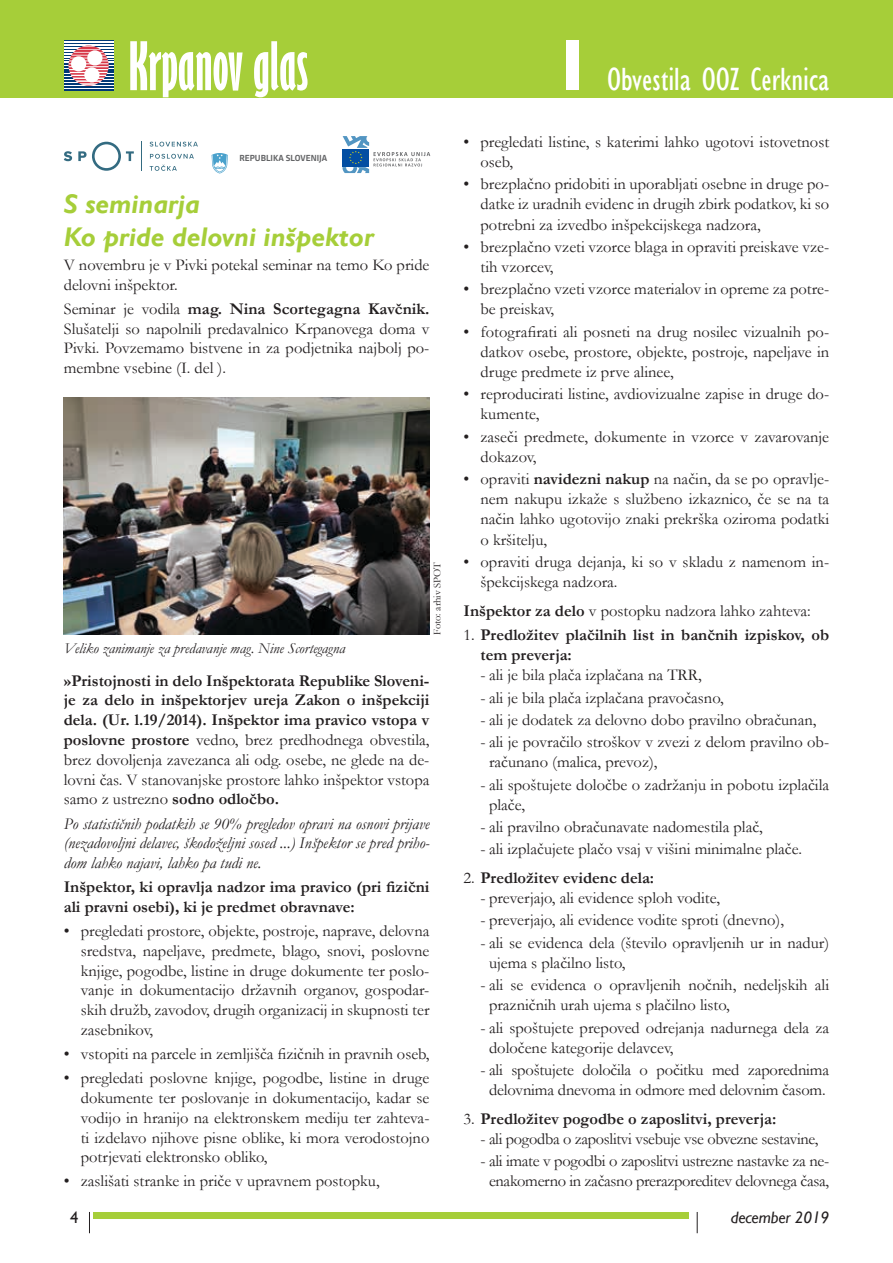
<style>
.page{position:relative;width:893px;height:1263px;background:#fff}
.page>*{position:absolute;margin:0;border:0;box-sizing:border-box;transform-origin:0 0}
.t1{font:700 extra-condensed 61.5px "Gill Sans";color:#fff}
.t2{font:condensed 33px "Gill Sans";color:#fff}
.t3{font:italic 700 27px/32.4px "Gill Sans";color:#a6ce39}
.t4{font:16.5px/20.1px "Garamond";color:#231f20}
.t5{font:700 16.5px/19.8px "Garamond";color:#231f20}
.t6{font:italic 16.5px/19.8px "Garamond";color:#231f20;text-align:justify}
.t7{font:16.5px/20.1px "Garamond";letter-spacing:-.02em;color:#231f20;text-align:center}
.t8{font:italic 16.5px "Gill Sans";letter-spacing:-.01em;color:#231f20}
.t9{font:16.5px "Gill Sans";color:#231f20}
.t10{font:italic 15px "Garamond";color:#231f20}
.t11{font:10.5px "Garamond";color:#231f20}
.t12{font:700 8.55px "Republika";color:#636466}
.s1{font-weight:700}
.s2{font-weight:400}
</style>
<div class="page">
<svg style="left:89px;top:1212px;width:1px;height:21px"></svg>
<div style="left:94px;top:1212px;width:595px;height:6px;background:#a6ce39"></div>
<svg style="left:697px;top:1212px;width:1px;height:21px"></svg>
<div style="left:0;top:0;width:893px;height:98px;background:#a6ce39"></div>
<div style="left:566px;top:41px;width:13px;height:49px;background:#fff"></div>
<svg style="left:64px;top:41px;width:49px;height:49px"></svg>
<hr style="left:64px;top:43px;width:49px;height:1px;background:#003976">
<hr style="left:64px;top:46px;width:49px;height:1px;background:#003976">
<hr style="left:64px;top:49px;width:49px;height:1px;background:#003976">
<hr style="left:64px;top:52px;width:49px;height:1px;background:#003976">
<hr style="left:64px;top:55px;width:49px;height:1px;background:#003976">
<hr style="left:64px;top:58px;width:49px;height:1px;background:#003976">
<hr style="left:64px;top:60px;width:49px;height:1px;background:#003976">
<hr style="left:64px;top:63px;width:49px;height:1px;background:#003976">
<hr style="left:64px;top:66px;width:49px;height:1px;background:#003976">
<hr style="left:64px;top:69px;width:49px;height:1px;background:#003976">
<hr style="left:64px;top:72px;width:49px;height:1px;background:#003976">
<hr style="left:64px;top:75px;width:49px;height:1px;background:#003976">
<hr style="left:64px;top:78px;width:49px;height:1px;background:#003976">
<hr style="left:64px;top:80px;width:49px;height:2px;background:#003976">
<hr style="left:64px;top:83px;width:49px;height:2px;background:#003976">
<hr style="left:64px;top:86px;width:49px;height:2px;background:#003976">
<hr style="left:64px;top:41px;width:49px;height:1px;background:#003976">
<hr style="left:64px;top:89px;width:49px;height:1px;background:#003976">
<svg style="left:69px;top:46px;width:40px;height:39px;background:#d7afbb"></svg>
<svg style="left:342px;top:136px;width:88px;height:37px"></svg>
<svg style="left:212px;top:153px;width:16px;height:20px"></svg>
<svg style="left:64px;top:142px;width:70px;height:29px"></svg>
<svg style="left:141px;top:142px;width:1px;height:29px"></svg>
<svg style="left:150px;top:142px;width:48px;height:5px"></svg>
<svg style="left:150px;top:154px;width:44px;height:5px"></svg>
<svg style="left:150px;top:165px;width:27px;height:6px"></svg>
<img style="left:64px;top:398px;width:365px;height:237px">
<h1 class="t1" style="left:129px;top:29px;width:181px">Krpanov glas</h1>
<p class="t12" style="left:240px;top:152px;width:89px">REPUBLIKA SLOVENIJA</p>
<h3 class="t3" style="left:64px;top:189px;width:312px">S seminarja<br>Ko pride delovni inšpektor</h3>
<p class="t4" style="left:64px;top:254px;width:367px">V novembru je v Pivki potekal seminar na temo Ko pride delovni inšpektor.</p>
<p class="t4" style="left:64px;top:298px;width:367px;text-align:justify">Seminar je vodila <span class="s1">mag. Nina Scortegagna Kavčnik.<br></span>Slušatelji so napolnili predavalnico Krpanovega doma v Pivki. Povzemamo bistvene in za podjetnika najbolj po&shy;membne vsebine (I. del ).</p>
<p class="t10" style="left:64px;top:638px;width:283px">Veliko zanimanje za predavanje mag. Nine Scortegagna</p>
<p class="t11" style="left:430px;top:635px;width:74px;rotate:-90deg">Foto: arhiv SPOT</p>
<p class="t5" style="left:64px;top:671px;width:367px;text-align:justify">»Pristojnosti in delo Inšpektorata Republike Sloveni&shy;je za delo in inšpektorjev ureja Zakon o inšpekciji dela. (Ur. l.19/2014). Inšpektor ima pravico vstopa v poslovne prostore <span class="s2">vedno, brez predhodnega obvestila, brez dovoljenja zavezanca ali odg. osebe, ne glede na de&shy;lovni čas. V stanovanjske prostore lahko inšpektor vstopa samo z ustrezno</span> sodno odločbo.</p>
<p class="t6" style="left:64px;top:813px;width:367px">Po statističnih podatkih se 90% pregledov opravi na osnovi prijave (nezadovoljni delavec, škodoželjni sosed ...) Inšpektor se pred priho&shy;dom lahko najavi, lahko pa tudi ne.</p>
<p class="t5" style="left:64px;top:877px;width:367px">Inšpektor, ki opravlja nadzor ima pravico (pri fizični ali pravni osebi), ki je predmet obravnave:</p>
<p class="t4" style="left:81px;top:920px;width:350px;text-align:justify;text-indent:-17px">• pregledati prostore, objekte, postroje, naprave, delovna sredstva, napeljave, predmete, blago, snovi, poslovne knjige, pogodbe, listine in druge dokumente ter poslo&shy;vanje in dokumentacijo državnih organov, gospodar&shy;skih družb, zavodov, drugih organizacij in skupnosti ter zasebnikov,</p>
<p class="t4" style="left:64px;top:1043px;width:367px">• vstopiti na parcele in zemljišča fizičnih in pravnih oseb,</p>
<p class="t4" style="left:81px;top:1068px;width:350px;text-align:justify;text-indent:-17px">• pregledati poslovne knjige, pogodbe, listine in druge dokumente ter poslovanje in dokumentacijo, kadar se vodijo in hranijo na elektronskem mediju ter zahteva&shy;ti izdelavo njihove pisne oblike, ki mora verodostojno potrjevati elektronsko obliko,</p>
<p class="t4" style="left:64px;top:1171px;width:317px">• zaslišati stranke in priče v upravnem postopku,</p>
<h2 class="t2" style="left:607px;top:59px;width:224px">Obvestila OOZ Cerknica</h2>
<p class="t4" style="left:480px;top:131px;width:350px;text-indent:-17px">• pregledati listine, s katerimi lahko ugotovi istovetnost oseb,</p>
<p class="t4" style="left:480px;top:174px;width:350px;text-align:justify;text-indent:-17px">• brezplačno pridobiti in uporabljati osebne in druge po&shy;datke iz uradnih evidenc in drugih zbirk podatkov, ki so potrebni za izvedbo inšpekcijskega nadzora,</p>
<p class="t4" style="left:480px;top:236px;width:350px;text-indent:-17px">• brezplačno vzeti vzorce blaga in opraviti preiskave vze&shy;tih vzorcev,</p>
<p class="t4" style="left:480px;top:279px;width:350px;text-indent:-17px">• brezplačno vzeti vzorce materialov in opreme za potre&shy;be preiskav,</p>
<p class="t4" style="left:480px;top:321px;width:350px;text-align:justify;text-indent:-17px">• fotografirati ali posneti na drug nosilec vizualnih po&shy;datkov osebe, prostore, objekte, postroje, napeljave in druge predmete iz prve alinee,</p>
<p class="t4" style="left:480px;top:384px;width:350px;text-indent:-17px">• reproducirati listine, avdiovizualne zapise in druge do&shy;kumente,</p>
<p class="t4" style="left:480px;top:426px;width:350px;text-indent:-17px">• zaseči predmete, dokumente in vzorce v zavarovanje dokazov,</p>
<p class="t4" style="left:480px;top:468px;width:350px;text-align:justify;text-indent:-17px">• opraviti <span class="s1">navidezni nakup</span> na način, da se po opravlje&shy;nem nakupu izkaže s službeno izkaznico, če se na ta način lahko ugotovijo znaki prekrška oziroma podatki o kršitelju,</p>
<p class="t4" style="left:480px;top:551px;width:350px;text-indent:-17px">• opraviti druga dejanja, ki so v skladu z namenom in&shy;špekcijskega nadzora.</p>
<p class="t4" style="left:463px;top:600px;width:349px"><span class="s1">Inšpektor za delo</span> v postopku nadzora lahko zahteva:</p>
<p class="t5" style="left:480px;top:625px;width:350px;text-indent:-17px"><span class="s2">1.</span> Predložitev plačilnih list in bančnih izpiskov, ob tem preverja:</p>
<p class="t4" style="left:480px;top:665px;width:223px">- ali je bila plača izplačana na TRR,</p>
<p class="t4" style="left:480px;top:687px;width:245px">- ali je bila plača izplačana pravočasno,</p>
<p class="t4" style="left:480px;top:709px;width:337px">- ali je dodatek za delovno dobo pravilno obračunan,</p>
<p class="t4" style="left:489px;top:731px;width:342px;text-indent:-8px">- ali je povračilo stroškov v zvezi z delom pravilno ob&shy;računano (malica, prevoz),</p>
<p class="t4" style="left:489px;top:774px;width:342px;text-indent:-8px">- ali spoštujete določbe o zadržanju in pobotu izplačila plače,</p>
<p class="t4" style="left:480px;top:816px;width:284px">- ali pravilno obračunavate nadomestila plač,</p>
<p class="t4" style="left:480px;top:839px;width:323px">- ali izplačujete plačo vsaj v višini minimalne plače.</p>
<p class="t5" style="left:463px;top:868px;width:192px"><span class="s2">2.</span> Predložitev evidenc dela:</p>
<p class="t4" style="left:480px;top:887px;width:241px">- preverjajo, ali evidence sploh vodite,</p>
<p class="t4" style="left:480px;top:910px;width:305px">- preverjajo, ali evidence vodite sproti (dnevno),</p>
<p class="t4" style="left:489px;top:932px;width:342px;text-indent:-8px">- ali se evidenca dela (število opravljenih ur in nadur) ujema s plačilno listo,</p>
<p class="t4" style="left:489px;top:974px;width:342px;text-indent:-8px">- ali se evidenca o opravljenih nočnih, nedeljskih ali prazničnih urah ujema s plačilno listo,</p>
<p class="t4" style="left:489px;top:1017px;width:342px;text-indent:-8px">- ali spoštujete prepoved odrejanja nadurnega dela za določene kategorije delavcev,</p>
<p class="t4" style="left:480px;top:1059px;width:350px;text-align:center">- ali spoštujete določila o počitku med zaporednima delovnima dnevoma in odmore med delovnim časom.</p>
<p class="t5" style="left:463px;top:1109px;width:314px"><span class="s2">3.</span> Predložitev pogodbe o zaposlitvi, preverja:</p>
<p class="t7" style="left:480px;top:1128px;width:339px">- ali pogodba o zaposlitvi vsebuje vse obvezne sestavine,</p>
<p class="t7" style="left:480px;top:1150px;width:350px">- ali imate v pogodbi o zaposlitvi ustrezne nastavke za ne&shy;enakomerno in začasno prerazporeditev delovnega časa,</p>
<p class="t9" style="left:70px;top:1208px;width:10px">4</p>
<p class="t8" style="left:731px;top:1208px;width:100px">december 2019</p>
</div>
